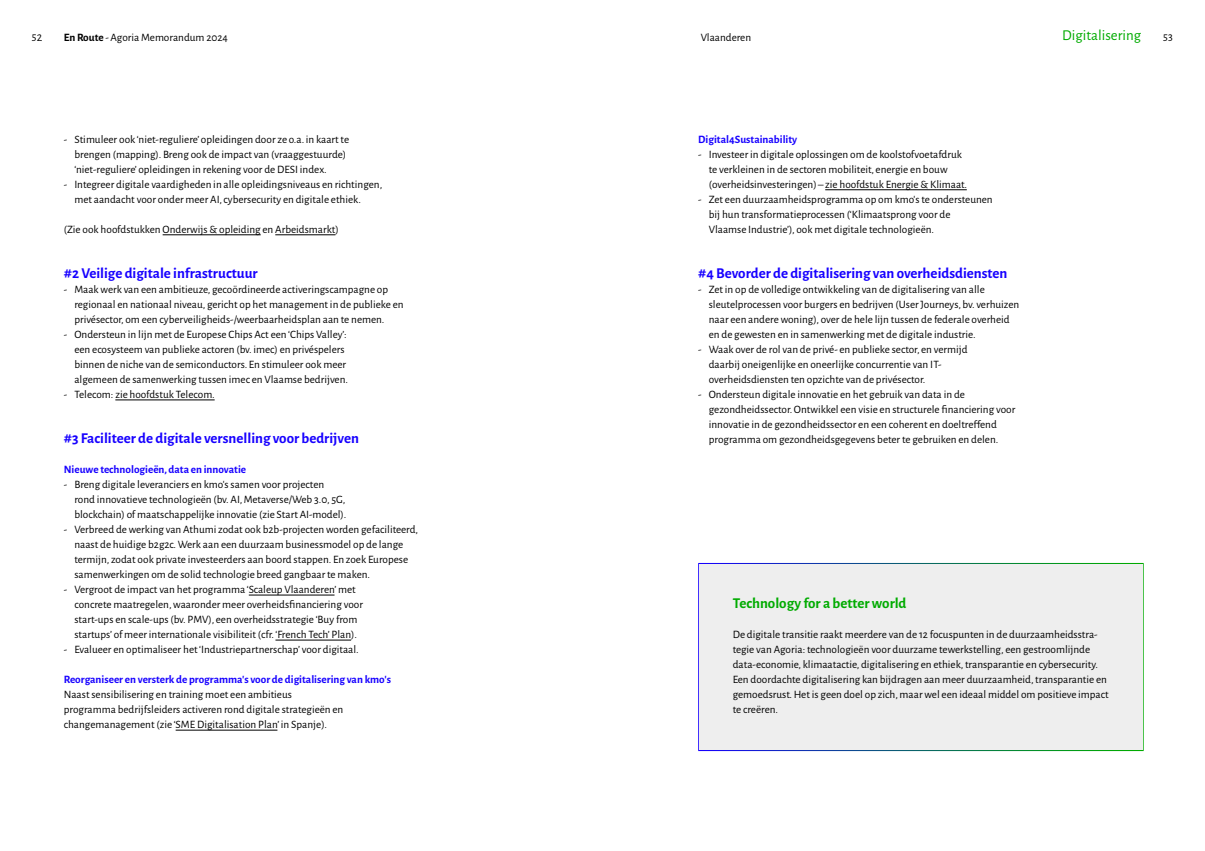
<style>
.page{position:relative;width:1205px;height:851px;background:#fff}
.page>*{position:absolute;margin:0;border:0;box-sizing:border-box;transform-origin:0 0}
.t1{font:700 15px "Alegreya Sans";color:#1700ff}
.t2{font:700 15px "Alegreya Sans";color:#00ab00}
.t3{font:15px "Alegreya Sans";color:#00ab00}
.t4{font:11.25px/15px "Alegreya Sans";color:#000}
.t5{font:700 11.25px "Alegreya Sans";color:#1700ff}
.s1{font-weight:700}
</style>
<div class="page">
<hr style="left:825px;top:189px;width:142px;height:1px;background:#000">
<hr style="left:163px;top:234px;width:98px;height:1px;background:#000">
<hr style="left:275px;top:234px;width:60px;height:1px;background:#000">
<hr style="left:115px;top:399px;width:100px;height:1px;background:#000">
<hr style="left:249px;top:594px;width:85px;height:1px;background:#000">
<hr style="left:275px;top:639px;width:76px;height:1px;background:#000">
<hr style="left:176px;top:729px;width:101px;height:1px;background:#000">
<div style="left:698px;top:563px;width:445px;height:188px;background:#eee;border:2px solid #fff"></div>
<p class="t4" style="left:32px;top:29px;width:12px">52</p>
<p class="t4" style="left:64px;top:29px;width:166px"><span class="s1">En Route</span> - Agoria Memorandum 2024</p>
<p class="t4" style="left:701px;top:29px;width:52px">Vlaanderen</p>
<h1 class="t3" style="left:1062px;top:25px;width:80px">Digitalisering</h1>
<p class="t4" style="left:1163px;top:29px;width:11px">53</p>
<p class="t4" style="left:74px;top:131px;width:276px;text-indent:-11px">- Stimuleer ook ‘niet-reguliere’ opleidingen door ze o.a. in kaart te brengen (mapping). Breng ook de impact van (vraaggestuurde) ‘niet-reguliere’ opleidingen in rekening voor de DESI index.</p>
<p class="t4" style="left:74px;top:176px;width:309px;text-indent:-11px">- Integreer digitale vaardigheden in alle opleidingsniveaus en richtingen, met aandacht voor onder meer AI, cybersecurity en digitale ethiek.</p>
<p class="t4" style="left:64px;top:221px;width:276px">(Zie ook hoofdstukken Onderwijs &amp; opleiding en Arbeidsmarkt)</p>
<h1 class="t1" style="left:64px;top:262px;width:195px">#2 Veilige digitale infrastructuur</h1>
<p class="t4" style="left:74px;top:281px;width:331px;text-indent:-11px">- Maak werk van een ambitieuze, gecoördineerde activeringscampagne op regionaal en nationaal niveau, gericht op het management in de publieke en privésector, om een cyberveiligheids-/weerbaarheidsplan aan te nemen.</p>
<p class="t4" style="left:74px;top:326px;width:275px;text-indent:-11px">- Ondersteun in lijn met de Europese Chips Act een ‘Chips Valley’: een ecosysteem van publieke actoren (bv. imec) en privéspelers binnen de niche van de semiconductors. En stimuleer ook meer algemeen de samenwerking tussen imec en Vlaamse bedrijven.</p>
<p class="t4" style="left:64px;top:386px;width:153px">- Telecom: zie hoofdstuk Telecom.</p>
<h1 class="t1" style="left:64px;top:427px;width:297px">#3 Faciliteer de digitale versnelling voor bedrijven</h1>
<p class="t5" style="left:64px;top:461px;width:184px">Nieuwe technologieën, data en innovatie</p>
<p class="t4" style="left:74px;top:476px;width:273px;text-indent:-11px">- Breng digitale leveranciers en kmo’s samen voor projecten rond innovatieve technologieën (bv. AI, Metaverse/Web 3.0, 5G, blockchain) of maatschappelijke innovatie (zie Start AI-model).</p>
<p class="t4" style="left:74px;top:521px;width:345px;text-indent:-11px">- Verbreed de werking van Athumi zodat ook b2b-projecten worden gefaciliteerd, naast de huidige b2g2c. Werk aan een duurzaam businessmodel op de lange termijn, zodat ook private investeerders aan boord stappen. En zoek Europese samenwerkingen om de solid technologie breed gangbaar te maken.</p>
<p class="t4" style="left:74px;top:581px;width:290px;text-indent:-11px">- Vergroot de impact van het programma ‘Scaleup Vlaanderen’ met concrete maatregelen, waaronder meer overheidsfinanciering voor start-ups en scale-ups (bv. PMV), een overheidsstrategie ‘Buy from startups’ of meer internationale visibiliteit (cfr. ‘French Tech’ Plan).</p>
<p class="t4" style="left:64px;top:641px;width:297px">- Evalueer en optimaliseer het ‘Industriepartnerschap’ voor digitaal.</p>
<p class="t5" style="left:64px;top:671px;width:329px">Reorganiseer en versterk de programma’s voor de digitalisering van kmo’s</p>
<p class="t4" style="left:64px;top:686px;width:281px">Naast sensibilisering en training moet een ambitieus programma bedrijfsleiders activeren rond digitale strategieën en changemanagement (zie ‘SME Digitalisation Plan’ in Spanje).</p>
<p class="t5" style="left:698px;top:131px;width:101px">Digital4Sustainability</p>
<p class="t4" style="left:709px;top:146px;width:260px;text-indent:-11px">- Investeer in digitale oplossingen om de koolstofvoetafdruk te verkleinen in de sectoren mobiliteit, energie en bouw (overheidsinvesteringen) – zie hoofdstuk Energie &amp; Klimaat.</p>
<p class="t4" style="left:709px;top:191px;width:285px;text-indent:-11px">- Zet een duurzaamheidsprogramma op om kmo’s te ondersteunen bij hun transformatieprocessen (‘Klimaatsprong voor de<br>Vlaamse Industrie’), ook met digitale technologieën.</p>
<h1 class="t1" style="left:698px;top:262px;width:311px">#4 Bevorder de digitalisering van overheidsdiensten</h1>
<p class="t4" style="left:709px;top:281px;width:312px;text-indent:-11px">- Zet in op de volledige ontwikkeling van de digitalisering van alle sleutelprocessen voor burgers en bedrijven (User Journeys, bv. verhuizen naar een andere woning), over de hele lijn tussen de federale overheid en de gewesten en in samenwerking met de digitale industrie.</p>
<p class="t4" style="left:709px;top:341px;width:260px;text-indent:-11px">- Waak over de rol van de privé- en publieke sector, en vermijd daarbij oneigenlijke en oneerlijke concurrentie van IT&shy;overheidsdiensten ten opzichte van de privésector.</p>
<p class="t4" style="left:709px;top:386px;width:308px;text-indent:-11px">- Ondersteun digitale innovatie en het gebruik van data in de gezondheidssector. Ontwikkel een visie en structurele financiering voor innovatie in de gezondheidssector en een coherent en doeltreffend programma om gezondheidsgegevens beter te gebruiken en delen.</p>
<h1 class="t2" style="left:733px;top:592px;width:175px">Technology for a better world</h1>
<p class="t4" style="left:733px;top:626px;width:377px">De digitale transitie raakt meerdere van de 12 focuspunten in de duurzaamheidsstra&shy;tegie van Agoria: technologieën voor duurzame tewerkstelling, een gestroomlijnde data-economie, klimaatactie, digitalisering en ethiek, transparantie en cybersecurity.<br>Een doordachte digitalisering kan bijdragen aan meer duurzaamheid, transparantie en gemoedsrust. Het is geen doel op zich, maar wel een ideaal middel om positieve impact te creëren.</p>
</div>
